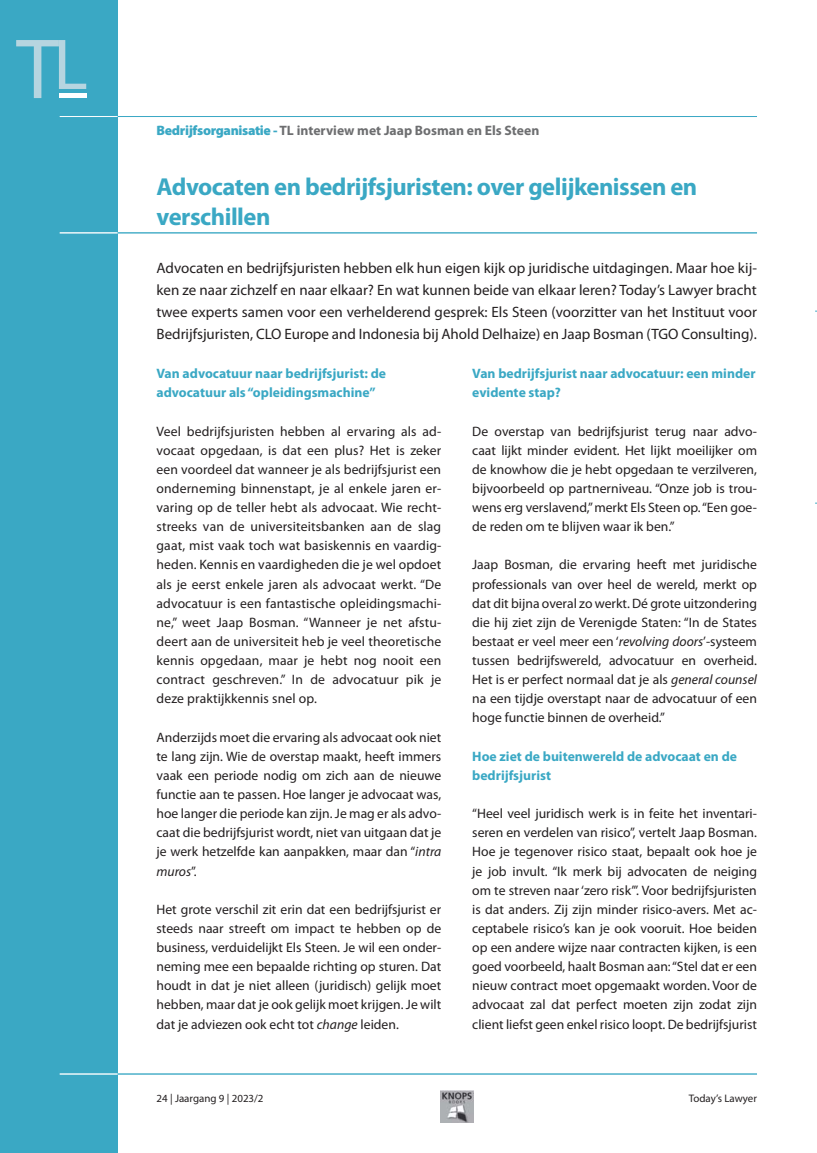
<style>
.page{position:relative;width:817px;height:1153px;background:#fff}
.page>*{position:absolute;margin:0;border:0;box-sizing:border-box;transform-origin:0 0}
.t1{font:700 24.6px/29.5px "Myriad Pro";letter-spacing:-.02em;color:#3aa8c4}
.t2{font:15px/21.9px "Myriad Pro";color:#231f20;text-align:justify}
.t3{font:13.65px/19px "Myriad Pro";color:#231f20;text-align:justify}
.t4{font:700 13.65px/19px "Myriad Pro";color:#3aa8c4}
.t5{font:700 13.65px "Myriad Pro";color:#6d6e70}
.t6{font:10.95px "Myriad Pro";color:#231f20}
.s1{font-weight:900;color:#3aa8c4}
.s2{font-style:italic}
</style>
<div class="page">
<img style="left:440px;top:1090px;width:33px;height:32px">
<div style="left:0;top:0;width:118px;height:1152px;background:#3aa8c4"></div>
<hr style="left:60px;top:232px;width:58px;height:1px;background:#fff">
<hr style="left:118px;top:232px;width:638px;height:1px;background:#3aa8c4">
<hr style="left:60px;top:1073px;width:58px;height:1px;background:#fff">
<hr style="left:118px;top:1073px;width:638px;height:1px;background:#3aa8c4">
<hr style="left:60px;top:116px;width:58px;height:1px;background:#fff">
<hr style="left:118px;top:116px;width:638px;height:1px;background:#3aa8c4">
<svg style="left:16px;top:40px;width:70px;height:58px"></svg>
<div style="left:59px;top:93px;width:27px;height:5px;background:#fff"></div>
<p class="t5" style="left:156px;top:125px;width:384px"><span class="s1">Bedrijfsorganisatie -</span> TL interview met Jaap Bosman en Els Steen</p>
<h1 class="t1" style="left:156px;top:174px;width:542px">Advocaten en bedrijfsjuristen: over gelijkenissen en verschillen</h1>
<p class="t2" style="left:156px;top:258px;width:601px">Advocaten en bedrijfsjuristen hebben elk hun eigen kijk op juridische uitdagingen. Maar hoe kij&shy;ken ze naar zichzelf en naar elkaar? En wat kunnen beide van elkaar leren? Today’s Lawyer bracht twee experts samen voor een verhelderend gesprek: Els Steen (voorzitter van het Instituut voor Bedrijfsjuristen, CLO Europe and Indonesia bij Ahold Delhaize) en Jaap Bosman (TGO Consulting).</p>
<p class="t4" style="left:156px;top:365px;width:231px">Van advocatuur naar bedrijfsjurist: de advocatuur als “opleidingsmachine”</p>
<p class="t3" style="left:156px;top:422px;width:286px">Veel bedrijfsjuristen hebben al ervaring als ad&shy;vocaat opgedaan, is dat een plus? Het is zeker een voordeel dat wanneer je als bedrijfsjurist een onderneming binnenstapt, je al enkele jaren er&shy;varing op de teller hebt als advocaat. Wie recht&shy;streeks van de universiteitsbanken aan de slag gaat, mist vaak toch wat basiskennis en vaardig&shy;heden. Kennis en vaardigheden die je wel opdoet als je eerst enkele jaren als advocaat werkt. “De advocatuur is een fantastische opleidingsmachi&shy;ne,” weet Jaap Bosman. “Wanneer je net afstu&shy;deert aan de universiteit heb je veel theoretische kennis opgedaan, maar je hebt nog nooit een contract geschreven.” In de advocatuur pik je deze praktijkkennis snel op.</p>
<p class="t3" style="left:156px;top:728px;width:286px">Anderzijds moet die ervaring als advocaat ook niet te lang zijn. Wie de overstap maakt, heeft immers vaak een periode nodig om zich aan de nieuwe functie aan te passen. Hoe langer je advocaat was, hoe langer die periode kan zijn. Je mag er als advo&shy;caat die bedrijfsjurist wordt, niet van uitgaan dat je je werk hetzelfde kan aanpakken, maar dan “<span class="s2">intra muros</span>”.</p>
<p class="t3" style="left:156px;top:900px;width:286px">Het grote verschil zit erin dat een bedrijfsjurist er steeds naar streeft om impact te hebben op de business, verduidelijkt Els Steen. Je wil een onder&shy;neming mee een bepaalde richting op sturen. Dat houdt in dat je niet alleen (juridisch) gelijk moet hebben, maar dat je ook gelijk moet krijgen. Je wilt dat je adviezen ook echt tot <span class="s2">change</span> leiden.</p>
<p class="t4" style="left:472px;top:365px;width:285px">Van bedrijfsjurist naar advocatuur: een minder evidente stap?</p>
<p class="t3" style="left:472px;top:422px;width:286px">De overstap van bedrijfsjurist terug naar advo&shy;caat lijkt minder evident. Het lijkt moeilijker om de knowhow die je hebt opgedaan te verzilveren, bijvoorbeeld op partnerniveau. “Onze job is trou&shy;wens erg verslavend,” merkt Els Steen op. “Een goe&shy;de reden om te blijven waar ik ben.”</p>
<p class="t3" style="left:472px;top:556px;width:286px">Jaap Bosman, die ervaring heeft met juridische professionals van over heel de wereld, merkt op dat dit bijna overal zo werkt. Dé grote uitzondering die hij ziet zijn de Verenigde Staten: “In de States bestaat er veel meer een ‘<span class="s2">revolving doors</span>’-systeem tussen bedrijfswereld, advocatuur en overheid.<br>Het is er perfect normaal dat je als <span class="s2">general counsel </span>na een tijdje overstapt naar de advocatuur of een hoge functie binnen de overheid.”</p>
<p class="t4" style="left:472px;top:747px;width:266px">Hoe ziet de buitenwereld de advocaat en de bedrijfsjurist</p>
<p class="t3" style="left:472px;top:805px;width:286px">“Heel veel juridisch werk is in feite het inventari&shy;seren en verdelen van risico”, vertelt Jaap Bosman.<br>Hoe je tegenover risico staat, bepaalt ook hoe je je job invult. “Ik merk bij advocaten de neiging om te streven naar ‘zero risk’”. Voor bedrijfsjuristen is dat anders. Zij zijn minder risico-avers. Met ac&shy;ceptabele risico’s kan je ook vooruit. Hoe beiden op een andere wijze naar contracten kijken, is een goed voorbeeld, haalt Bosman aan: “Stel dat er een nieuw contract moet opgemaakt worden. Voor de advocaat zal dat perfect moeten zijn zodat zijn client liefst geen enkel risico loopt. De bedrijfsjurist</p>
<p class="t6" style="left:156px;top:1093px;width:108px">24 | Jaargang 9 | 2023/2</p>
<p class="t6" style="left:688px;top:1093px;width:70px">Today’s Lawyer</p>
</div>
